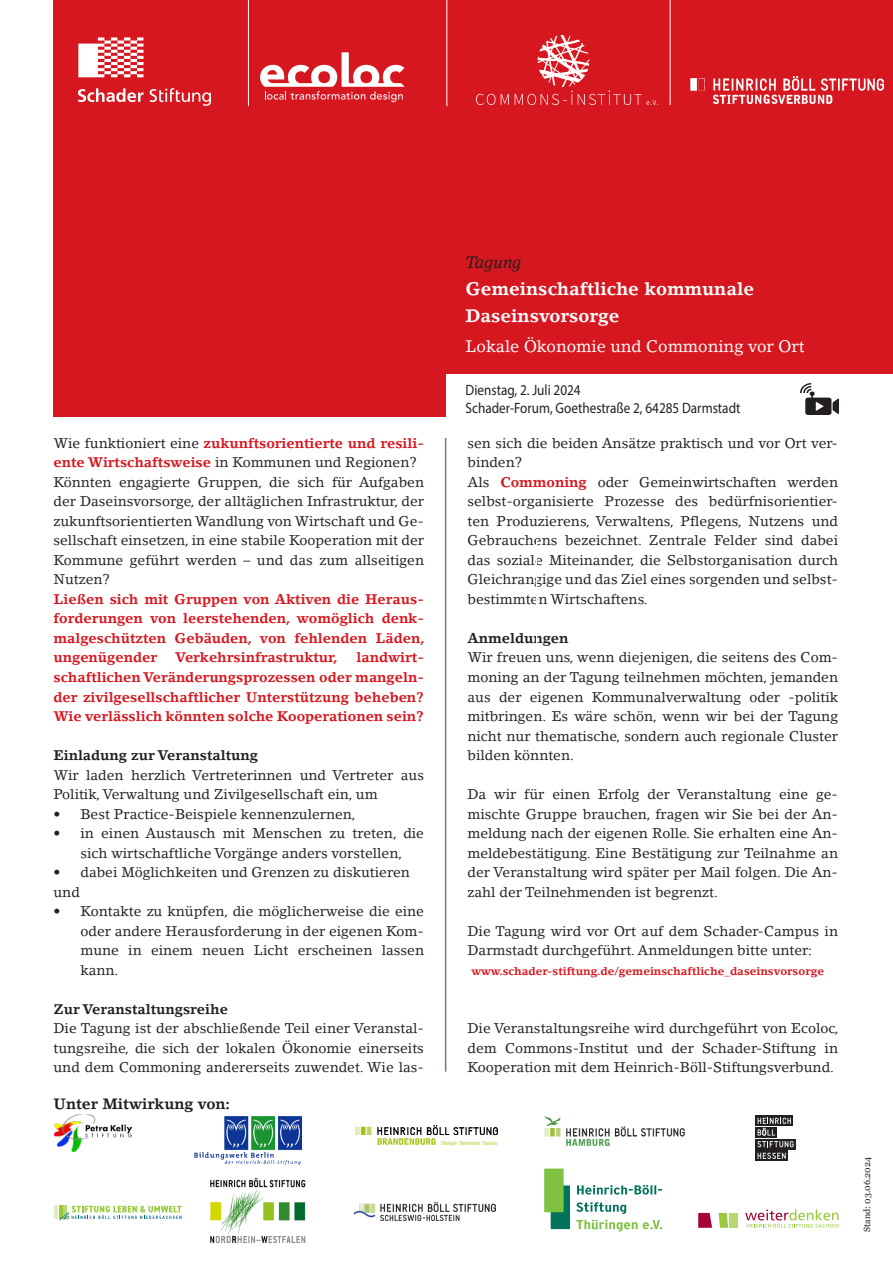
<style>
.page{position:relative;width:893px;height:1263px;background:#fff}
.page>*{position:absolute;margin:0;border:0;box-sizing:border-box;transform-origin:0 0}
.Aufzählungszeichen{font:700 18px/27px "Lino Letter Std";color:#fff}
.Aufzählungszeichen-2{font:16.5px "Lino Letter Std";color:#fff}
.Aufzählungszeichen-3{font:italic 16.5px "Lino Letter Std";letter-spacing:-.01em;color:#231f20}
.t1{font:15px "Myriad Pro";color:#231f20;scale:.88 1}
.t2{font:700 15px "Lino Letter Std";color:#231f20}
.Aufzählungszeichen-4{font:13.95px/19.5px "Lino Letter Std";color:#231f20;text-align:justify}
.Aufzählungszeichen-5{font:700 13.95px/19.5px "Lino Letter Std";color:#d7171f;text-align:justify}
.Aufzählungszeichen-6{font:700 13.95px "Lino Letter Std";color:#231f20}
.Aufzählungszeichen-7{font:700 11.25px "Lino Letter Std";color:#d7171f}
.t3{font:9px "Georgia";color:#231f20}
.s1{font-weight:400;color:#231f20}
.s2{font-weight:700;color:#d7171f}
</style>
<div class="page">
<div style="left:54px;top:0;width:839px;height:417px;background:#d7171f"></div>
<div style="left:446px;top:374px;width:447px;height:47px;background:#fff"></div>
<hr style="left:445px;top:438px;width:1px;height:633px;background:#76787b">
<svg style="left:260px;top:52px;width:145px;height:50px"></svg>
<hr style="left:248px;top:0;width:1px;height:106px;background:#fff">
<hr style="left:446px;top:0;width:1px;height:106px;background:#fff">
<img style="left:476px;top:35px;width:182px;height:70px">
<svg style="left:78px;top:37px;width:65px;height:40px"></svg>
<svg style="left:78px;top:88px;width:66px;height:14px"></svg>
<svg style="left:150px;top:88px;width:61px;height:18px"></svg>
<hr style="left:670px;top:0;width:1px;height:105px;background:#fff">
<img style="left:690px;top:77px;width:194px;height:27px">
<img style="left:210px;top:1178px;width:96px;height:66px">
<img style="left:55px;top:1114px;width:76px;height:39px">
<hr style="left:54px;top:1206px;width:4px;height:13px;background:#dfecbf">
<svg style="left:59px;top:1206px;width:122px;height:14px"></svg>
<div style="left:551px;top:1185px;width:19px;height:44px;background:#01745c"></div>
<div style="left:544px;top:1168px;width:20px;height:44px;background:#7fc241"></div>
<svg style="left:577px;top:1185px;width:85px;height:9px"></svg>
<svg style="left:576px;top:1202px;width:86px;height:30px"></svg>
<div style="left:729px;top:1213px;width:8px;height:15px;background:#b7d774"></div>
<svg style="left:719px;top:1213px;width:9px;height:15px"></svg>
<svg style="left:698px;top:1213px;width:14px;height:15px"></svg>
<svg style="left:745px;top:1209px;width:93px;height:19px"></svg>
<img style="left:355px;top:1202px;width:140px;height:18px">
<img style="left:355px;top:1125px;width:142px;height:21px">
<img style="left:544px;top:1116px;width:140px;height:30px">
<img style="left:194px;top:1116px;width:107px;height:48px">
<img style="left:800px;top:384px;width:39px;height:31px">
<svg style="left:755px;top:1115px;width:38px;height:11px"></svg>
<svg style="left:755px;top:1127px;width:22px;height:11px"></svg>
<svg style="left:758px;top:1118px;width:33px;height:17px"></svg>
<div style="left:755px;top:1150px;width:33px;height:11px;background:#231f20"></div>
<div style="left:755px;top:1139px;width:41px;height:10px;background:#231f20"></div>
<svg style="left:757px;top:1141px;width:37px;height:18px"></svg>
<p class="Aufzählungszeichen-5" style="left:54px;top:433px;width:372px"><span class="s1">Wie funktioniert eine</span> zukunftsorientierte und resili&shy;ente Wirtschaftsweise <span class="s1">in Kommunen und Regionen?</span></p>
<p class="Aufzählungszeichen-4" style="left:54px;top:472px;width:372px">Könnten engagierte Gruppen, die sich für Aufgaben der Daseinsvorsorge, der alltäglichen Infrastruktur, der zukunftsorientierten Wandlung von Wirtschaft und Ge&shy;sellschaft einsetzen, in eine stabile Kooperation mit der Kommune geführt werden – und das zum allseitigen Nutzen?</p>
<p class="Aufzählungszeichen-5" style="left:54px;top:589px;width:373px">Ließen sich mit Gruppen von Aktiven die Heraus&shy;forderungen von leerstehenden, womöglich denk&shy;malgeschützten Gebäuden, von fehlenden Läden, ungenügender</p>
<p class="Aufzählungszeichen-5" style="left:175px;top:648px;width:164px">Verkehrsinfrastruktur,</p>
<p class="Aufzählungszeichen-5" style="left:54px;top:648px;width:372px;text-indent:303px">landwirt&shy;schaftlichen Veränderungsprozessen oder mangeln&shy;der zivilgesellschaftlicher Unterstützung beheben?<br>Wie verlässlich könnten solche Kooperationen sein?</p>
<p class="Aufzählungszeichen-6" style="left:54px;top:747px;width:206px">Einladung zur Veranstaltung</p>
<p class="Aufzählungszeichen-4" style="left:54px;top:765px;width:372px">Wir laden herzlich Vertreterinnen und Vertreter aus<br>Politik, Verwaltung und Zivilgesellschaft ein, um</p>
<p class="Aufzählungszeichen-4" style="left:54px;top:804px;width:304px">• Best Practice-Beispiele kennenzulernen,</p>
<p class="Aufzählungszeichen-4" style="left:54px;top:823px;width:372px;text-align:center">• in einen Austausch mit Menschen zu treten, die sich wirtschaftliche Vorgänge anders vorstellen,</p>
<p class="Aufzählungszeichen-4" style="left:54px;top:862px;width:358px">• dabei Möglichkeiten und Grenzen zu diskutieren</p>
<p class="Aufzählungszeichen-4" style="left:54px;top:882px;width:28px">und</p>
<p class="Aufzählungszeichen-4" style="left:81px;top:901px;width:345px;text-indent:-27px">• Kontakte zu knüpfen, die möglicherweise die eine oder andere Herausforderung in der eigenen Kom&shy;mune in einem neuen Licht erscheinen lassen kann.</p>
<p class="Aufzählungszeichen-6" style="left:54px;top:1000px;width:176px">Zur Veranstaltungsreihe</p>
<p class="Aufzählungszeichen-4" style="left:54px;top:1018px;width:372px">Die Tagung ist der abschließende Teil einer Veranstal&shy;tungsreihe, die sich der lokalen Ökonomie einerseits und dem Commoning andererseits zuwendet. Wie las-</p>
<p class="t2" style="left:54px;top:1094px;width:178px">Unter Mitwirkung von:</p>
<p class="Aufzählungszeichen-3" style="left:466px;top:252px;width:58px">Tagung</p>
<p class="Aufzählungszeichen" style="left:466px;top:275px;width:290px">Gemeinschaftliche kommunale<br>Daseinsvorsorge</p>
<p class="Aufzählungszeichen-2" style="left:466px;top:336px;width:340px">Lokale Ökonomie und Commoning vor Ort</p>
<p class="t1" style="left:466px;top:380px;width:132px">Dienstag, 2. Juli 2024</p>
<p class="t1" style="left:466px;top:398px;width:314px">Schader-Forum, Goethestraße 2, 64285 Darmstadt</p>
<p class="Aufzählungszeichen-4" style="left:467px;top:433px;width:372px">sen sich die beiden Ansätze praktisch und vor Ort ver&shy;binden?</p>
<p class="Aufzählungszeichen-4" style="left:467px;top:472px;width:372px">Als <span class="s2">Commoning</span> oder Gemeinwirtschaften werden selbst-organisierte Prozesse des bedürfnisorientier&shy;ten Produzierens, Verwaltens, Pflegens, Nutzens und Gebrauchens bezeichnet. Zentrale Felder sind dabei das soziale Miteinander, die Selbstorganisation durch Gleichrangige und das Ziel eines sorgenden und selbst&shy;bestimmten Wirtschaftens.</p>
<p class="Aufzählungszeichen-6" style="left:467px;top:630px;width:103px">Anmeldungen</p>
<p class="Aufzählungszeichen-4" style="left:467px;top:648px;width:372px">Wir freuen uns, wenn diejenigen, die seitens des Com&shy;moning an der Tagung teilnehmen möchten, jemanden aus der eigenen Kommunalverwaltung oder -politik mitbringen. Es wäre schön, wenn wir bei der Tagung nicht nur thematische, sondern auch regionale Cluster bilden könnten.</p>
<p class="Aufzählungszeichen-4" style="left:467px;top:784px;width:372px">Da wir für einen Erfolg der Veranstaltung eine ge&shy;mischte Gruppe brauchen, fragen wir Sie bei der An&shy;meldung nach der eigenen Rolle. Sie erhalten eine An&shy;meldebestätigung. Eine Bestätigung zur Teilnahme an der Veranstaltung wird später per Mail folgen. Die An&shy;zahl der Teilnehmenden ist begrenzt.</p>
<p class="Aufzählungszeichen-4" style="left:467px;top:921px;width:372px">Die Tagung wird vor Ort auf dem Schader-Campus in<br>Darmstadt durchgeführt. Anmeldungen bitte unter:</p>
<p class="Aufzählungszeichen-7" style="left:471px;top:964px;width:354px">www.schader-stiftung.de/gemeinschaftliche_daseinsvorsorge</p>
<p class="Aufzählungszeichen-4" style="left:467px;top:1018px;width:373px">Die Veranstaltungsreihe wird durchgeführt von Ecoloc, dem Commons-Institut und der Schader-Stiftung in Kooperation mit dem Heinrich-Böll-Stiftungsverbund.</p>
<p class="t3" style="left:861px;top:1232px;width:76px;rotate:-90deg">Stand: 03.06.2024</p>
</div>
